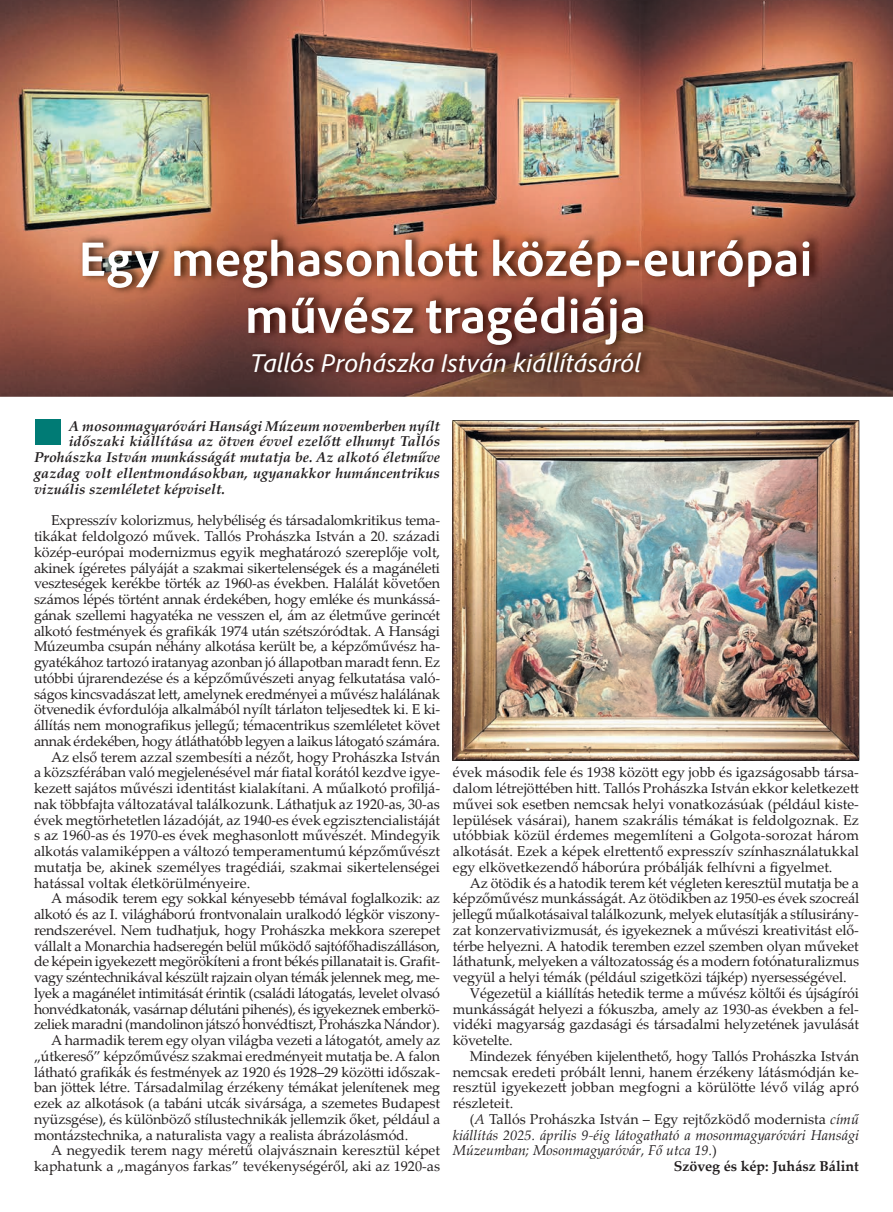
<style>
.page{position:relative;width:893px;height:1212px;background:#fff}
.page>*{position:absolute;margin:0;border:0;box-sizing:border-box;transform-origin:0 0}
.t1{font:700 51px/57px "Adobe Clean";color:#fff;text-align:center}
.t2{font:italic 27px "Adobe Clean";color:#fff}
.t3{font:14.25px/15.8px "Palatino Linotype";letter-spacing:-.01em;color:#231f20;text-align:justify}
.t4{font:italic 700 14.25px "Palatino Linotype";color:#231f20}
.t5{font:italic 14.25px "Palatino Linotype";color:#231f20}
.t6{font:700 14.25px "Palatino Linotype";color:#231f20}
.s1{font-style:italic}
.s2{font-style:normal}
</style>
<div class="page">
<div style="left:35px;top:419px;width:25px;height:25px;background:#007b75"></div>
<img style="left:0;top:0;width:893px;height:397px">
<img style="left:79px;top:231px;width:742px;height:148px">
<img style="left:452px;top:420px;width:407px;height:340px">
<h1 class="t1" style="left:79px;top:235px;width:735px">Egy meghasonlott közép-európai művész tragédiája</h1>
<h2 class="t2" style="left:250px;top:347px;width:392px">Tallós Prohászka István kiállításáról</h2>
<p class="t4" style="left:69px;top:416px;width:373px">A mosonmagyaróvári Hansági Múzeum novemberben nyílt</p>
<p class="t4" style="left:69px;top:431px;width:373px">időszaki kiállítása az ötven évvel ezelőtt elhunyt Tallós</p>
<p class="t4" style="left:34px;top:447px;width:408px">Prohászka István munkásságát mutatja be. Az alkotó életműve</p>
<p class="t4" style="left:34px;top:463px;width:407px">gazdag volt ellentmondásokban, ugyanakkor humáncentrikus</p>
<p class="t4" style="left:34px;top:479px;width:193px">vizuális szemléletet képviselt.</p>
<p class="t3" style="left:51px;top:512px;width:391px">Expresszív kolorizmus, helybéliség és társadalomkritikus tema-</p>
<p class="t3" style="left:34px;top:528px;width:408px">tikákat feldolgozó művek. Tallós Prohászka István a 20. századi</p>
<p class="t3" style="left:34px;top:543px;width:408px">közép-európai modernizmus egyik meghatározó szereplője volt,</p>
<p class="t3" style="left:34px;top:559px;width:408px">akinek ígéretes pályáját a szakmai sikertelenségek és a magánéleti</p>
<p class="t3" style="left:34px;top:575px;width:408px">veszteségek kerékbe törték az 1960-as években. Halálát követően</p>
<p class="t3" style="left:34px;top:591px;width:408px">számos lépés történt annak érdekében, hogy emléke és munkássá-</p>
<p class="t3" style="left:34px;top:606px;width:408px">gának szellemi hagyatéka ne vesszen el, ám az életműve gerincét</p>
<p class="t3" style="left:34px;top:622px;width:408px">alkotó festmények és grafikák 1974 után szétszóródtak. A Hansági</p>
<p class="t3" style="left:34px;top:638px;width:408px">Múzeumba csupán néhány alkotása került be, a képzőművész ha-</p>
<p class="t3" style="left:34px;top:654px;width:408px">gyatékához tartozó iratanyag azonban jó állapotban maradt fenn. Ez</p>
<p class="t3" style="left:34px;top:669px;width:408px">utóbbi újrarendezése és a képzőművészeti anyag felkutatása való-</p>
<p class="t3" style="left:34px;top:685px;width:407px">ságos kincsvadászat lett, amelynek eredményei a művész halálának</p>
<p class="t3" style="left:34px;top:701px;width:408px">ötvenedik évfordulója alkalmából nyílt tárlaton teljesedtek ki. E ki-</p>
<p class="t3" style="left:34px;top:717px;width:408px">állítás nem monografikus jellegű; témacentrikus szemléletet követ</p>
<p class="t3" style="left:34px;top:732px;width:408px">annak érdekében, hogy átláthatóbb legyen a laikus látogató számára.</p>
<p class="t3" style="left:51px;top:748px;width:391px">Az első terem azzal szembesíti a nézőt, hogy Prohászka István</p>
<p class="t3" style="left:34px;top:764px;width:408px">a közszférában való megjelenésével már fiatal korától kezdve igye-</p>
<p class="t3" style="left:34px;top:780px;width:408px">kezett sajátos művészi identitást kialakítani. A műalkotó profiljá-</p>
<p class="t3" style="left:34px;top:795px;width:407px">nak többfajta változatával találkozunk. Láthatjuk az 1920-as, 30-as</p>
<p class="t3" style="left:34px;top:811px;width:408px">évek megtörhetetlen lázadóját, az 1940-es évek egzisztencialistáját</p>
<p class="t3" style="left:34px;top:827px;width:408px">s az 1960-as és 1970-es évek meghasonlott művészét. Mindegyik</p>
<p class="t3" style="left:34px;top:843px;width:408px">alkotás valamiképpen a változó temperamentumú képzőművészt</p>
<p class="t3" style="left:34px;top:858px;width:408px">mutatja be, akinek személyes tragédiái, szakmai sikertelenségei</p>
<p class="t3" style="left:34px;top:874px;width:218px">hatással voltak életkörülményeire.</p>
<p class="t3" style="left:51px;top:890px;width:391px">A második terem egy sokkal kényesebb témával foglalkozik: az</p>
<p class="t3" style="left:34px;top:906px;width:408px">alkotó és az I. világháború frontvonalain uralkodó légkör viszony-</p>
<p class="t3" style="left:34px;top:921px;width:408px">rendszerével. Nem tudhatjuk, hogy Prohászka mekkora szerepet</p>
<p class="t3" style="left:34px;top:937px;width:408px">vállalt a Monarchia hadseregén belül működő sajtófőhadiszálláson,</p>
<p class="t3" style="left:34px;top:953px;width:408px">de képein igyekezett megörökíteni a front békés pillanatait is. Grafit-</p>
<p class="t3" style="left:34px;top:969px;width:407px">vagy széntechnikával készült rajzain olyan témák jelennek meg, me-</p>
<p class="t3" style="left:34px;top:984px;width:408px">lyek a magánélet intimitását érintik (családi látogatás, levelet olvasó</p>
<p class="t3" style="left:34px;top:1000px;width:407px">honvédkatonák, vasárnap délutáni pihenés), és igyekeznek emberkö-</p>
<p class="t3" style="left:34px;top:1016px;width:408px">zeliek maradni (mandolinon játszó honvédtiszt, Prohászka Nándor).</p>
<p class="t3" style="left:51px;top:1032px;width:391px">A harmadik terem egy olyan világba vezeti a látogatót, amely az</p>
<p class="t3" style="left:34px;top:1047px;width:407px">„útkereső” képzőművész szakmai eredményeit mutatja be. A falon</p>
<p class="t3" style="left:34px;top:1063px;width:408px">látható grafikák és festmények az 1920 és 1928–29 közötti időszak-</p>
<p class="t3" style="left:34px;top:1079px;width:408px">ban jöttek létre. Társadalmilag érzékeny témákat jelenítenek meg</p>
<p class="t3" style="left:34px;top:1095px;width:408px">ezek az alkotások (a tabáni utcák sivársága, a szemetes Budapest</p>
<p class="t3" style="left:34px;top:1110px;width:408px">nyüzsgése), és különböző stílustechnikák jellemzik őket, például a</p>
<p class="t3" style="left:34px;top:1126px;width:376px">montázstechnika, a naturalista vagy a realista ábrázolásmód.</p>
<p class="t3" style="left:51px;top:1142px;width:391px">A negyedik terem nagy méretű olajvásznain keresztül képet</p>
<p class="t3" style="left:34px;top:1158px;width:408px">kaphatunk a „magányos farkas” tevékenységéről, aki az 1920-as</p>
<p class="t3" style="left:453px;top:764px;width:408px">évek második fele és 1938 között egy jobb és igazságosabb társa&shy;dalom létrejöttében hitt. Tallós Prohászka István ekkor keletkezett művei sok esetben nemcsak helyi vonatkozásúak (például kiste&shy;lepülések vásárai), hanem szakrális témákat is feldolgoznak. Ez utóbbiak közül érdemes megemlíteni a Golgota-sorozat három alkotását. Ezek a képek elrettentő expresszív színhasználatukkal egy elkövetkezendő háborúra próbálják felhívni a figyelmet.</p>
<p class="t3" style="left:470px;top:874px;width:390px">Az ötödik és a hatodik terem két végleten keresztül mutatja be a</p>
<p class="t3" style="left:453px;top:890px;width:408px">képzőművész munkásságát. Az ötödikben az 1950-es évek szocreál</p>
<p class="t3" style="left:453px;top:906px;width:408px">jellegű műalkotásaival találkozunk, melyek elutasítják a stílusirány-</p>
<p class="t3" style="left:453px;top:921px;width:408px">zat konzervativizmusát, és igyekeznek a művészi kreativitást elő-</p>
<p class="t3" style="left:453px;top:937px;width:408px">térbe helyezni. A hatodik teremben ezzel szemben olyan műveket</p>
<p class="t3" style="left:453px;top:953px;width:408px">láthatunk, melyeken a változatosság és a modern fotónaturalizmus</p>
<p class="t3" style="left:453px;top:969px;width:395px">vegyül a helyi témák (például szigetközi tájkép) nyersességével.</p>
<p class="t3" style="left:470px;top:984px;width:391px">Végezetül a kiállítás hetedik terme a művész költői és újságírói</p>
<p class="t3" style="left:453px;top:1000px;width:408px">munkásságát helyezi a fókuszba, amely az 1930-as években a fel-</p>
<p class="t3" style="left:453px;top:1016px;width:408px">vidéki magyarság gazdasági és társadalmi helyzetének javulását</p>
<p class="t3" style="left:453px;top:1032px;width:61px">követelte.</p>
<p class="t3" style="left:470px;top:1047px;width:391px">Mindezek fényében kijelenthető, hogy Tallós Prohászka István</p>
<p class="t3" style="left:453px;top:1063px;width:408px">nemcsak eredeti próbált lenni, hanem érzékeny látásmódján ke-</p>
<p class="t3" style="left:453px;top:1079px;width:407px">resztül igyekezett jobban megfogni a körülötte lévő világ apró</p>
<p class="t3" style="left:453px;top:1095px;width:62px">részleteit.</p>
<p class="t3" style="left:470px;top:1110px;width:391px">(<span class="s1">A</span> Tallós Prohászka István – Egy rejtőzködő modernista <span class="s1">című</span></p>
<p class="t5" style="left:453px;top:1124px;width:408px">kiállítás 2025. április 9-éig látogatható a mosonmagyaróvári Hansági</p>
<p class="t5" style="left:453px;top:1140px;width:266px">Múzeumban; Mosonmagyaróvár, Fő utca 19.<span class="s2">)</span></p>
<p class="t6" style="left:674px;top:1156px;width:187px">Szöveg és kép: Juhász Bálint</p>
</div>
